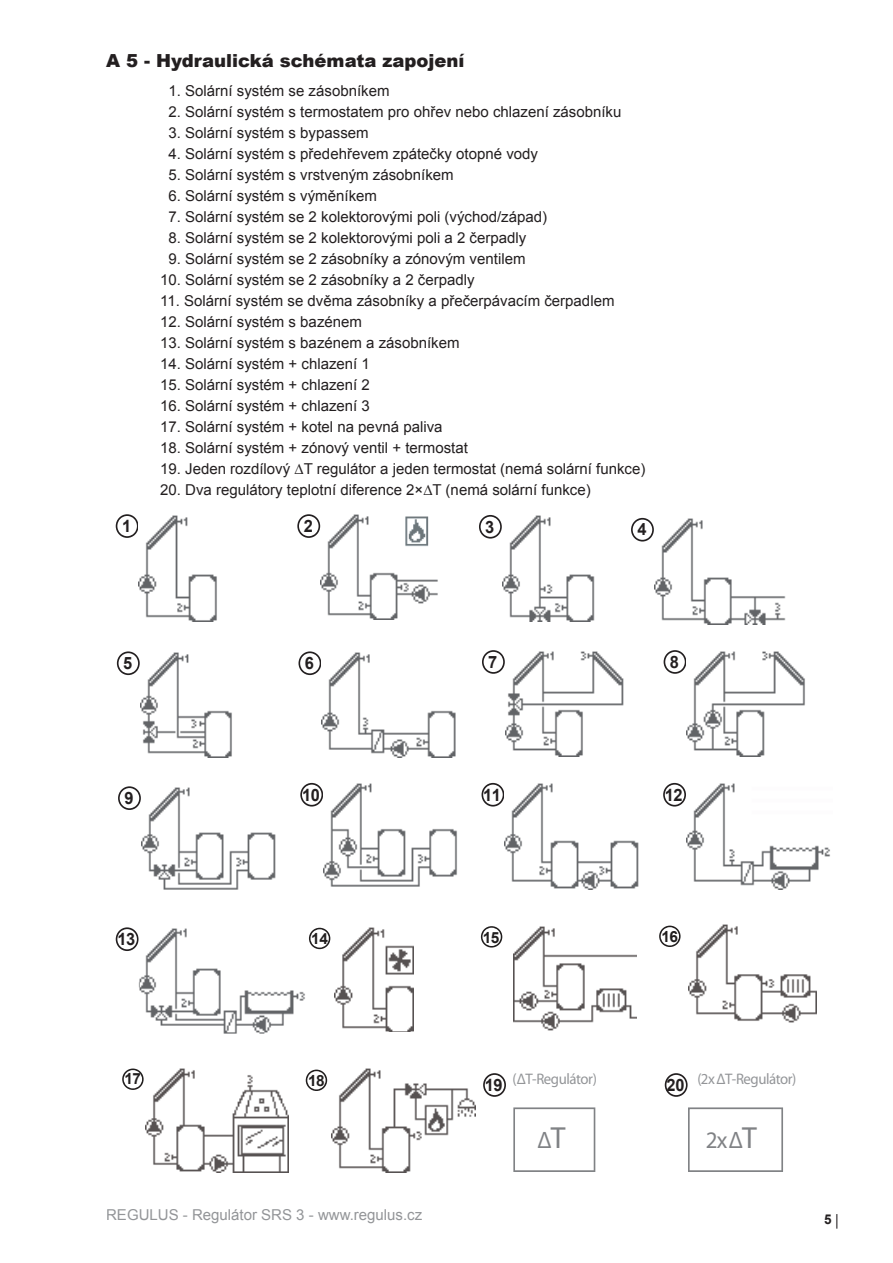
<style>
.page{position:relative;width:893px;height:1263px;background:#fff}
.page>*{position:absolute;margin:0;border:0;box-sizing:border-box;transform-origin:0 0}
.t1{font:23.85px "Myriad Pro";color:#808285}
.t2{font:900 18px "Arial";color:#231f20}
.t3{font:700 16.95px "Arial";letter-spacing:-.03em;color:#231f20}
.t4{font:700 15.45px "Arial";letter-spacing:-.03em;color:#211e1e}
.t5{font:15.3px "Myriad Pro";letter-spacing:-.03em;color:#939598}
.t6{font:15px "Arial";color:#231f20}
.t7{font:15px "Arial";color:#939598}
.t8{font:700 13.5px "Arial";color:#231f20}
.s1{font-family:"Arial";font-weight:700;font-size:16.95px;color:#231f20}
.s2{font-size:30.6px}
</style>
<div class="page">
<img style="left:320px;top:514px;width:118px;height:106px">
<svg style="left:116px;top:514px;width:22px;height:24px"></svg>
<svg style="left:479px;top:515px;width:23px;height:24px"></svg>
<svg style="left:117px;top:651px;width:23px;height:24px"></svg>
<svg style="left:297px;top:514px;width:23px;height:24px"></svg>
<img style="left:139px;top:515px;width:78px;height:106px">
<img style="left:502px;top:515px;width:93px;height:106px">
<img style="left:654px;top:518px;width:132px;height:106px">
<img style="left:141px;top:787px;width:135px;height:103px">
<svg style="left:631px;top:518px;width:23px;height:24px"></svg>
<svg style="left:482px;top:650px;width:23px;height:24px"></svg>
<svg style="left:300px;top:783px;width:23px;height:24px"></svg>
<svg style="left:116px;top:927px;width:22px;height:24px"></svg>
<svg style="left:298px;top:651px;width:23px;height:24px"></svg>
<svg style="left:663px;top:650px;width:23px;height:24px"></svg>
<svg style="left:118px;top:786px;width:23px;height:24px"></svg>
<svg style="left:481px;top:783px;width:23px;height:24px"></svg>
<svg style="left:663px;top:783px;width:23px;height:24px"></svg>
<img style="left:140px;top:652px;width:92px;height:106px">
<img style="left:322px;top:652px;width:134px;height:106px">
<img style="left:505px;top:651px;width:119px;height:106px">
<img style="left:686px;top:651px;width:119px;height:105px">
<img style="left:323px;top:783px;width:134px;height:104px">
<img style="left:505px;top:783px;width:134px;height:106px">
<img style="left:686px;top:783px;width:144px;height:106px">
<img style="left:139px;top:928px;width:166px;height:106px">
<svg style="left:483px;top:1073px;width:23px;height:24px"></svg>
<svg style="left:664px;top:1073px;width:23px;height:24px"></svg>
<svg style="left:513px;top:1107px;width:82px;height:65px"></svg>
<svg style="left:688px;top:1107px;width:95px;height:65px"></svg>
<svg style="left:309px;top:928px;width:21px;height:21px"></svg>
<img style="left:334px;top:927px;width:79px;height:105px">
<svg style="left:481px;top:926px;width:21px;height:22px"></svg>
<img style="left:513px;top:926px;width:124px;height:105px">
<svg style="left:659px;top:926px;width:21px;height:21px"></svg>
<img style="left:688px;top:924px;width:128px;height:99px">
<svg style="left:122px;top:1069px;width:22px;height:21px"></svg>
<img style="left:145px;top:1068px;width:143px;height:105px">
<svg style="left:306px;top:1070px;width:21px;height:21px"></svg>
<img style="left:331px;top:1068px;width:145px;height:105px">
<img style="left:403px;top:515px;width:26px;height:33px">
<p class="t2" style="left:106px;top:47px;width:360px">A 5 - Hydraulická schémata zapojení</p>
<p class="t6" style="left:168px;top:83px;width:222px">1. Solární systém se zásobníkem</p>
<p class="t6" style="left:168px;top:104px;width:454px">2. Solární systém s termostatem pro ohřev nebo chlazení zásobníku</p>
<p class="t6" style="left:168px;top:125px;width:202px">3. Solární systém s bypassem</p>
<p class="t6" style="left:168px;top:146px;width:371px">4. Solární systém s předehřevem zpátečky otopné vody</p>
<p class="t6" style="left:168px;top:167px;width:287px">5. Solární systém s vrstveným zásobníkem</p>
<p class="t6" style="left:168px;top:188px;width:210px">6. Solární systém s výměníkem</p>
<p class="t6" style="left:168px;top:209px;width:380px">7. Solární systém se 2 kolektorovými poli (východ/západ)</p>
<p class="t6" style="left:168px;top:230px;width:359px">8. Solární systém se 2 kolektorovými poli a 2 čerpadly</p>
<p class="t6" style="left:168px;top:251px;width:358px">9. Solární systém se 2 zásobníky a zónovým ventilem</p>
<p class="t6" style="left:160px;top:272px;width:316px">10. Solární systém se 2 zásobníky a 2 čerpadly</p>
<p class="t6" style="left:160px;top:293px;width:456px">11. Solární systém se dvěma zásobníky a přečerpávacím čerpadlem</p>
<p class="t6" style="left:160px;top:314px;width:203px">12. Solární systém s bazénem</p>
<p class="t6" style="left:160px;top:335px;width:301px">13. Solární systém s bazénem a zásobníkem</p>
<p class="t6" style="left:160px;top:356px;width:211px">14. Solární systém + chlazení 1</p>
<p class="t6" style="left:160px;top:377px;width:211px">15. Solární systém + chlazení 2</p>
<p class="t6" style="left:160px;top:398px;width:211px">16. Solární systém + chlazení 3</p>
<p class="t6" style="left:160px;top:419px;width:284px">17. Solární systém + kotel na pevná paliva</p>
<p class="t6" style="left:160px;top:440px;width:309px">18. Solární systém + zónový ventil + termostat</p>
<p class="t6" style="left:160px;top:461px;width:486px">19. Jeden rozdílový ∆T regulátor a jeden termostat (nemá solární funkce)</p>
<p class="t6" style="left:160px;top:482px;width:432px">20. Dva regulátory teplotní diference 2×∆T (nemá solární funkce)</p>
<p class="t3" style="left:122px;top:516px;width:11px">1</p>
<p class="t3" style="left:485px;top:517px;width:11px">3</p>
<p class="t3" style="left:304px;top:516px;width:11px">2</p>
<p class="t3" style="left:637px;top:520px;width:11px">4</p>
<p class="t3" style="left:123px;top:654px;width:11px">5</p>
<p class="t3" style="left:305px;top:654px;width:11px">6</p>
<p class="t3" style="left:670px;top:652px;width:11px">8</p>
<p class="t3" style="left:488px;top:652px;width:11px">7</p>
<p class="t3" style="left:124px;top:789px;width:11px">9</p>
<p class="t3" style="left:483px;top:785px;width:19px">11</p>
<p class="t3" style="left:665px;top:785px;width:19px">12</p>
<p class="t3" style="left:302px;top:785px;width:19px">10</p>
<p class="t3" style="left:117px;top:930px;width:19px">13</p>
<p class="t4" style="left:311px;top:930px;width:18px">14</p>
<p class="t4" style="left:483px;top:929px;width:18px">15</p>
<p class="t4" style="left:661px;top:928px;width:18px">16</p>
<p class="t4" style="left:124px;top:1070px;width:18px">17</p>
<p class="t4" style="left:308px;top:1072px;width:18px">18</p>
<p class="t7" style="left:106px;top:1206px;width:317px">REGULUS - Regulátor SRS 3 - www.regulus.cz</p>
<p class="t5" style="left:485px;top:1073px;width:113px"><span class="s1">19</span> (ΔT-Regulátor)</p>
<p class="t5" style="left:666px;top:1073px;width:131px"><span class="s1">20</span> (2xΔT-Regulátor)</p>
<h1 class="t1" style="left:537px;top:1131px;width:30px">Δ<span class="s2">T</span></h1>
<h1 class="t1" style="left:705px;top:1131px;width:52px">2xΔ<span class="s2">T</span></h1>
<p class="t8" style="left:824px;top:1212px;width:19px">5 <sub>│</sub></p>
</div>
